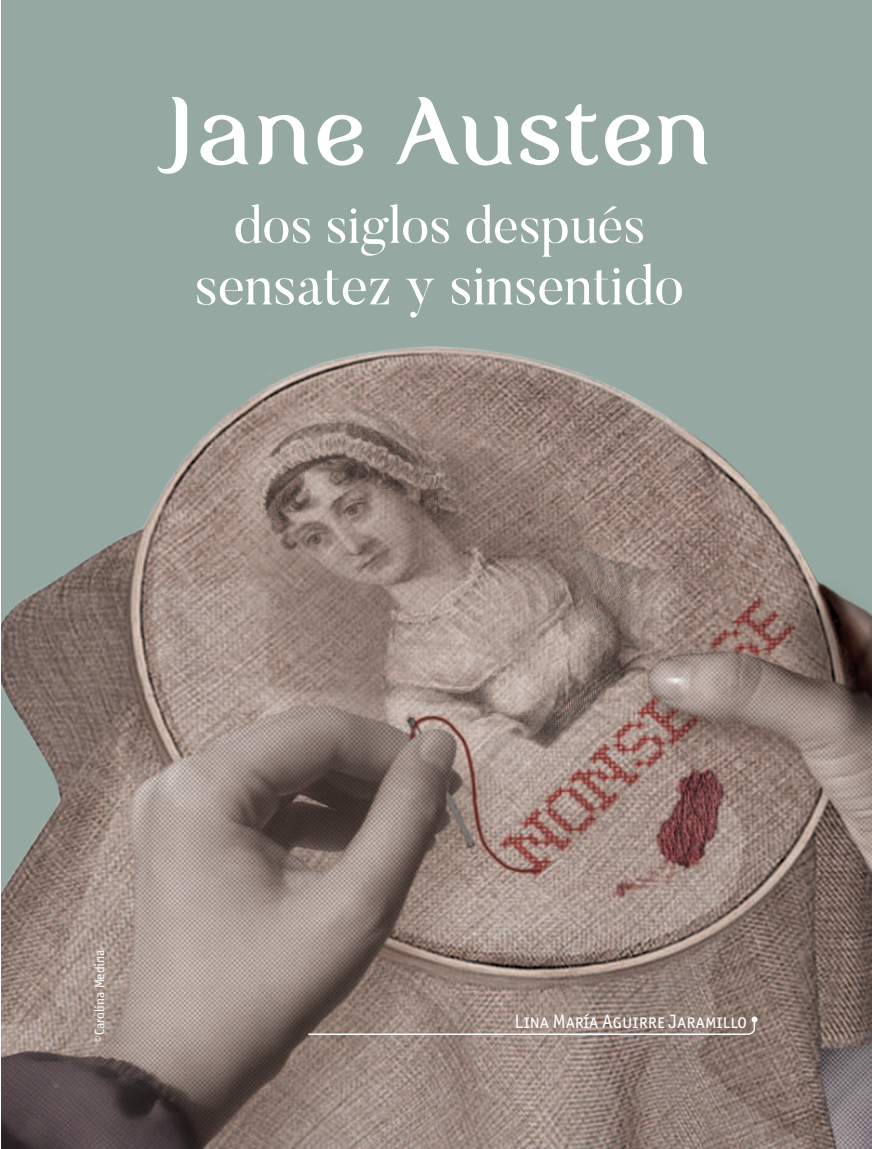
<style>
.page{position:relative;width:872px;height:1149px;background:#fff}
.page>*{position:absolute;margin:0;border:0;box-sizing:border-box;transform-origin:0 0}
.t1{font:96px "My Fair Cody";color:#fff}
.t2{font:55.5px "Butler";color:#fff}
.t3{font:52.5px "Butler";color:#fff}
.t4{font:19.5px "Officina Sans ITC Book SC";color:#fff}
.t5{font:13.5px "Officina Sans";letter-spacing:-.005em;color:#fff}
</style>
<div class="page">
<img style="left:1px;top:0;width:871px;height:1148px">
<svg style="left:307px;top:1016px;width:450px;height:19px"></svg>
<h1 class="t1" style="left:166px;top:70px;width:549px">Jane Austen</h1>
<h3 class="t3" style="left:233px;top:191px;width:413px">dos siglos después</h3>
<h2 class="t2" style="left:195px;top:250px;width:491px">sensatez y sinsentido</h2>
<p class="t5" style="left:92px;top:1042px;width:94px;rotate:-90deg">©Carolina Medina</p>
<p class="t4" style="left:514px;top:1010px;width:234px">Lina María Aguirre Jaramillo</p>
</div>
